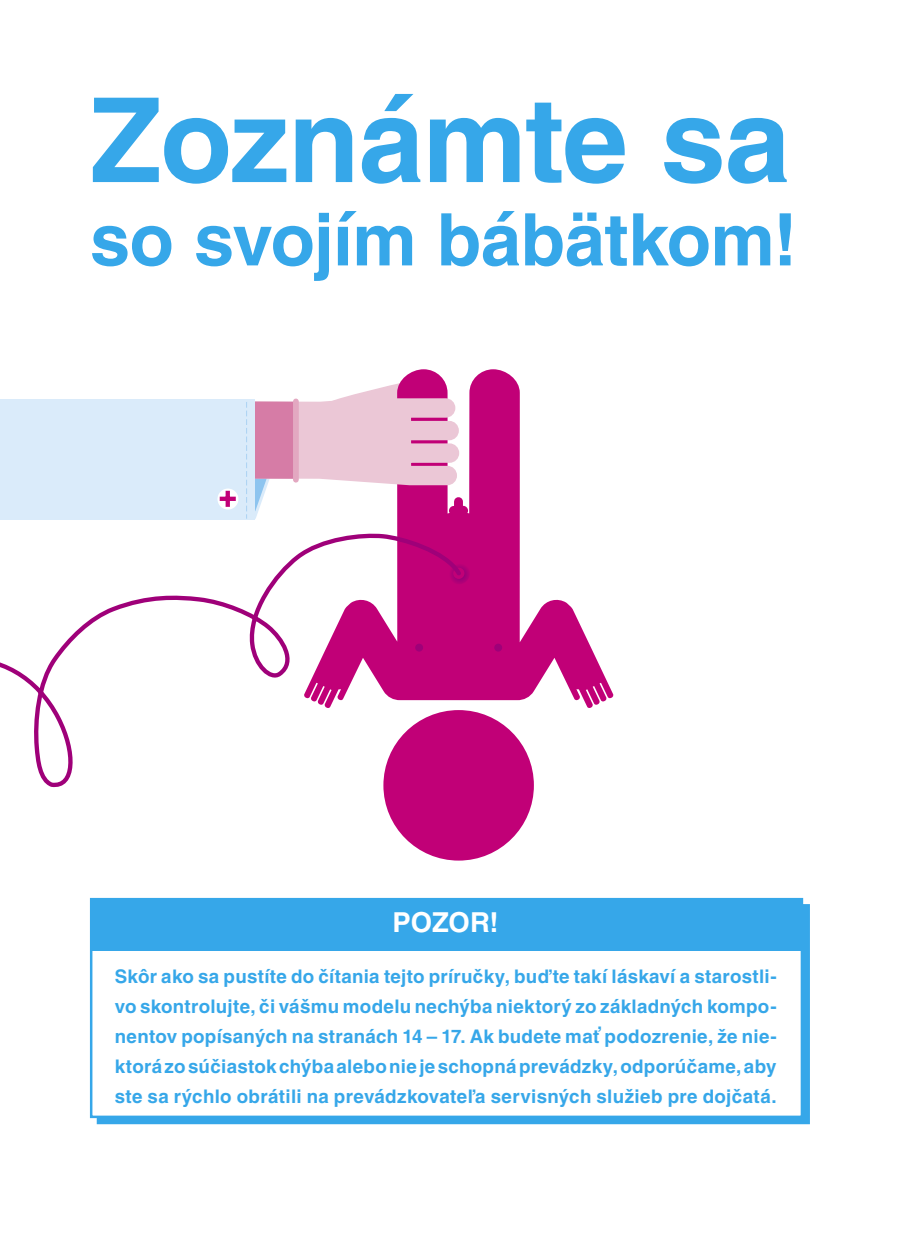
<style>
.page{position:relative;width:900px;height:1260px;background:#fff}
.page>*{position:absolute;margin:0;border:0;box-sizing:border-box;transform-origin:0 0}
.t1{font:700 117.5px "Helvetica CE";letter-spacing:-.01em;color:#36a7e9}
.t2{font:700 72.5px "Helvetica CE";letter-spacing:-.01em;color:#36a7e9}
.t3{font:700 27.5px "Helvetica CE";letter-spacing:-.005em;color:#fff}
.t4{font:700 18.75px/30px "Helvetica CE";letter-spacing:.02em;color:#36a7e9;text-align:justify}
</style>
<div class="page">
<div style="left:383px;top:710px;width:151px;height:151px;background:#c10077;border-radius:50%"></div>
<svg style="left:400px;top:369px;width:213px;height:339px"></svg>
<div style="left:0;top:400px;width:255px;height:120px;background:#daebfa"></div>
<svg style="left:189px;top:383px;width:272px;height:147px"></svg>
<div style="left:293px;top:401px;width:6px;height:79px;background:#e3a8c1"></div>
<svg style="left:217px;top:489px;width:21px;height:21px"></svg>
<svg style="left:226px;top:491px;width:4px;height:16px"></svg>
<hr style="left:220px;top:497px;width:16px;height:4px;background:#c10077">
<svg style="left:448px;top:562px;width:22px;height:22px"></svg>
<svg style="left:0;top:530px;width:465px;height:259px"></svg>
<div style="left:494px;top:644px;width:8px;height:8px;background:#9f0079;border-radius:50%"></div>
<div style="left:415px;top:644px;width:8px;height:8px;background:#9f0079;border-radius:50%"></div>
<div style="left:90px;top:898px;width:713px;height:220px;border:2px solid #36a7e9"></div>
<div style="left:92px;top:899px;width:710px;height:52px;background:#36a7e9"></div>
<h1 class="t1" style="left:90px;top:69px;width:702px">Zoznámte sa</h1>
<h2 class="t2" style="left:90px;top:196px;width:709px">so svojím bábätkom!</h2>
<h3 class="t3" style="left:393px;top:905px;width:108px">POZOR!</h3>
<p class="t4" style="left:115px;top:961px;width:663px">Skôr ako sa pustíte do čítania tejto príručky, buďte takí láskaví a starostli&shy;vo skontrolujte, či vášmu modelu nechýba niektorý zo základných kompo&shy;nentov popísaných na stranách 14 – 17. Ak budete mať podozrenie, že nie&shy;ktorá zo súčiastok chýba alebo nie je schopná prevádzky, odporúčame, aby ste sa rýchlo obrátili na prevádzkovateľa servisných služieb pre dojčatá.</p>
</div>
